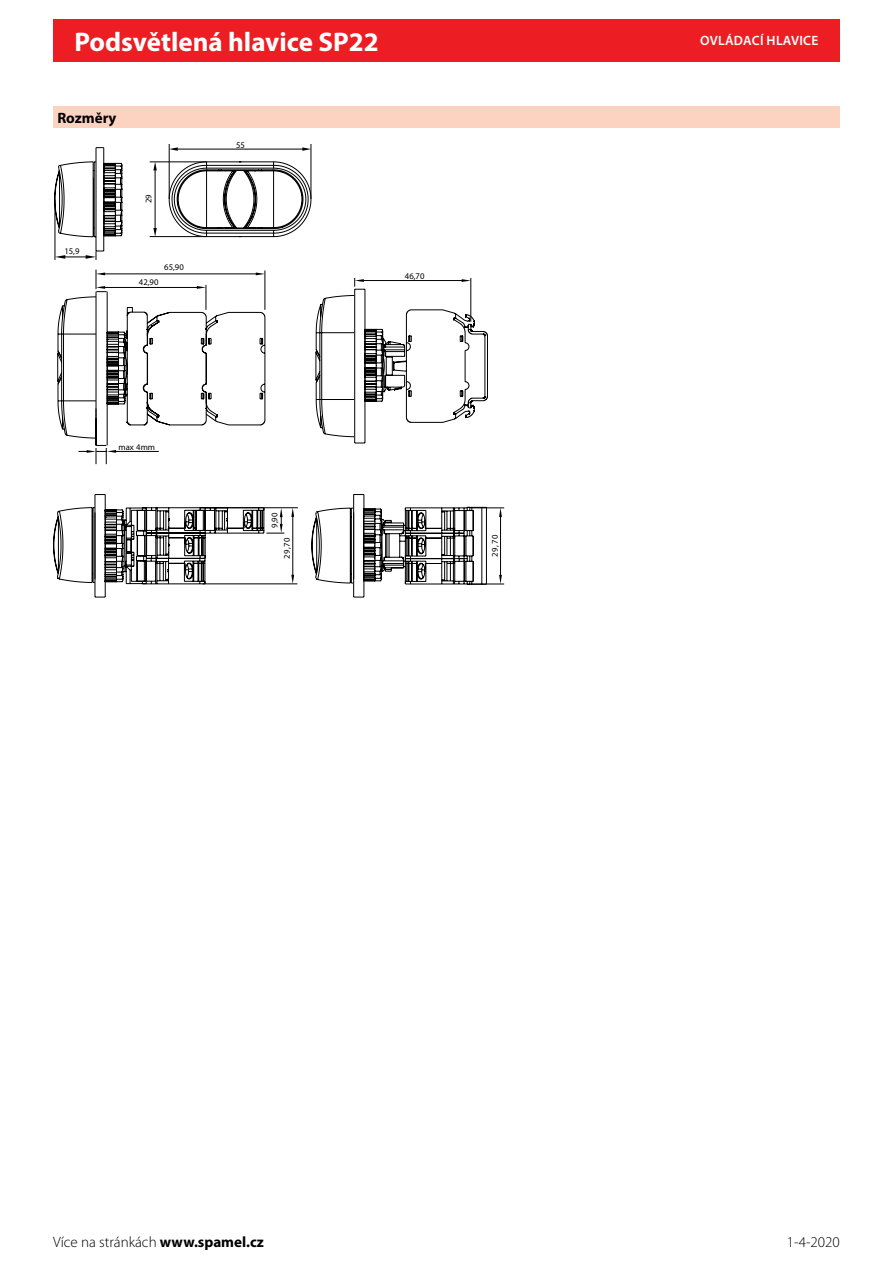
<style>
.page{position:relative;width:893px;height:1263px;background:#fff}
.page>*{position:absolute;margin:0;border:0;box-sizing:border-box;transform-origin:0 0}
.t1{font:700 27px "Myriad Pro";color:#fff}
.t2{font:300 15px "Myriad Pro";color:#000}
.Überschrift{font:700 15px "Myriad Pro";color:#000}
.t3{font:600 13.5px "Myriad Pro";letter-spacing:.02em;color:#fff}
.Cecha_Wymiary{font:8.7px "Myriad Pro";color:#000}
.s1{font-weight:700}
</style>
<div class="page">
<div style="left:53px;top:19px;width:787px;height:43px;background:#ed1d24"></div>
<div style="left:53px;top:106px;width:787px;height:22px;background:#fcd3c1"></div>
<svg style="left:53px;top:173px;width:300px;height:411px"></svg>
<hr style="left:55px;top:200px;width:1px;height:60px;background:#000">
<svg style="left:55px;top:251px;width:42px;height:9px"></svg>
<hr style="left:311px;top:144px;width:1px;height:55px;background:#000">
<hr style="left:169px;top:144px;width:1px;height:55px;background:#000">
<svg style="left:57px;top:295px;width:296px;height:285px"></svg>
<hr style="left:293px;top:516px;width:1px;height:59px;background:#000">
<hr style="left:202px;top:584px;width:95px;height:1px;background:#000">
<hr style="left:203px;top:507px;width:95px;height:1px;background:#000">
<svg style="left:291px;top:508px;width:3px;height:9px"></svg>
<svg style="left:291px;top:575px;width:3px;height:9px"></svg>
<hr style="left:500px;top:516px;width:1px;height:59px;background:#000">
<hr style="left:470px;top:584px;width:34px;height:1px;background:#000">
<hr style="left:470px;top:508px;width:34px;height:1px;background:#000">
<svg style="left:499px;top:508px;width:3px;height:9px"></svg>
<svg style="left:499px;top:575px;width:3px;height:9px"></svg>
<svg style="left:78px;top:270px;width:206px;height:327px"></svg>
<svg style="left:353px;top:278px;width:135px;height:319px"></svg>
<svg style="left:58px;top:147px;width:254px;height:90px"></svg>
<h1 class="t1" style="left:74px;top:24px;width:306px">Podsvětlená hlavice SP22</h1>
<p class="Überschrift" style="left:57px;top:108px;width:61px">Rozměry</p>
<p class="Cecha_Wymiary" style="left:64px;top:245px;width:17px">15,9</p>
<p class="Cecha_Wymiary" style="left:143px;top:203px;width:10px;rotate:-90deg">29</p>
<p class="Cecha_Wymiary" style="left:164px;top:262px;width:21px">65,90</p>
<p class="Cecha_Wymiary" style="left:139px;top:277px;width:21px">42,90</p>
<p class="Cecha_Wymiary" style="left:236px;top:139px;width:10px">55</p>
<p class="Cecha_Wymiary" style="left:405px;top:270px;width:21px">46,70</p>
<p class="Cecha_Wymiary" style="left:118px;top:442px;width:38px">max 4mm</p>
<p class="Cecha_Wymiary" style="left:269px;top:528px;width:17px;rotate:-90deg">9,90</p>
<p class="Cecha_Wymiary" style="left:282px;top:559px;width:23px;rotate:-90deg">07, 92</p>
<p class="Cecha_Wymiary" style="left:490px;top:557px;width:23px;rotate:-90deg">07, 92</p>
<h3 class="t3" style="left:700px;top:32px;width:120px">OVLÁDACÍ HLAVICE</h3>
<h2 class="t2" style="left:53px;top:1234px;width:212px">Více na stránkách <span class="s1">www.spamel.cz</span></h2>
<h2 class="t2" style="left:787px;top:1234px;width:54px">1-4-2020</h2>
</div>
